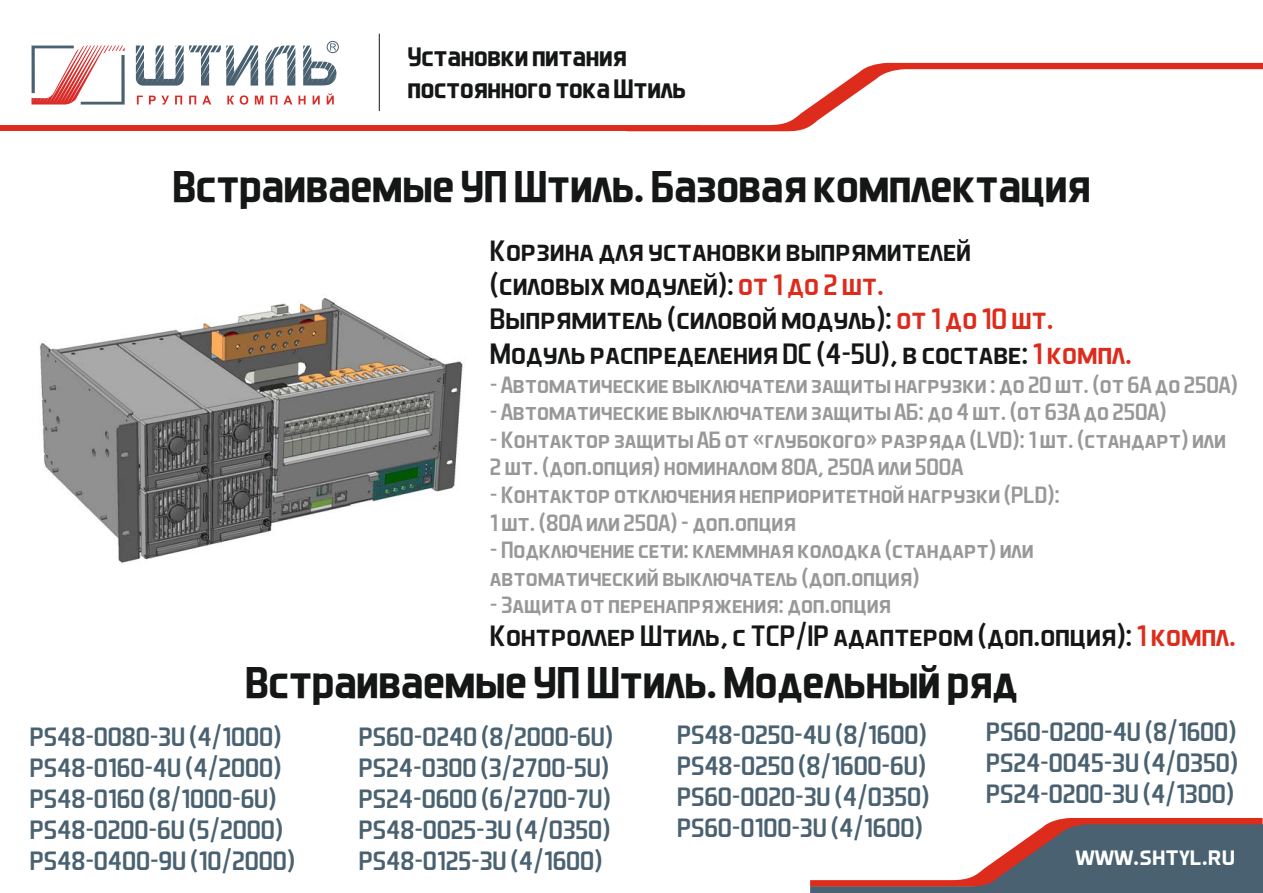
<style>
.page{position:relative;width:1263px;height:893px;background:#fff}
.page>*{position:absolute;margin:0;border:0;box-sizing:border-box;transform-origin:0 0}
.t1{font:700 45px "Aero Matics";color:#151616}
.t2{font:30px/34.3px "Aero Matics Display";color:#151616}
.t3{font:27px/31px "Aero Matics Display";color:#496170}
.t4{font:700 27px/31.2px "Aero Matics";color:#151616}
.t5{font:27px "Aero Matics Display";color:#fff}
.t6{font:24px/27.6px "Aero Matics Display";color:#989899}
.s1{color:#dd2b1c}
</style>
<div class="page">
<div style="left:0;top:124px;width:699px;height:7px;background:#dd2b1c"></div>
<div style="left:0;top:112px;width:703px;height:13px;background:#fff"></div>
<svg style="left:626px;top:63px;width:637px;height:69px"></svg>
<svg style="left:810px;top:818px;width:453px;height:75px"></svg>
<hr style="left:379px;top:34px;width:1px;height:77px;background:#151616">
<div style="left:327px;top:41px;width:12px;height:12px;border:1px solid #496170;border-radius:50%"></div>
<svg style="left:136px;top:43px;width:200px;height:43px"></svg>
<svg style="left:137px;top:93px;width:197px;height:12px"></svg>
<svg style="left:32px;top:45px;width:93px;height:60px"></svg>
<img style="left:40px;top:298px;width:423px;height:265px">
<p class="t4" style="left:407px;top:44px;width:280px">Установки питания постоянного тока Штиль</p>
<h1 class="t1" style="left:172px;top:171px;width:919px">Встраиваемые УП Штиль. Базовая комплектация</h1>
<p class="t2" style="left:490px;top:233px;width:643px">Корзина для установки выпрямителей<br>(силовых модулей): <span class="s1">от 1 до 2 шт.<br></span>Выпрямитель (силовой модуль): <span class="s1">от 1 до 10 шт.<br></span>Модуль распределения DC (4-5U), в составе:<span class="s1">1 компл.</span></p>
<p class="t6" style="left:490px;top:371px;width:749px">- Автоматические выключатели защиты нагрузки : до 20 шт. (от 6А до 250А)</p>
<p class="t6" style="left:490px;top:398px;width:678px">- Автоматические выключатели защиты АБ: до 4 шт. (от 63А до 250А)</p>
<p class="t6" style="left:490px;top:426px;width:737px">- Контактор защиты АБ от «глубокого» разряда (LVD): 1 шт. (стандарт) или<br>2 шт. (доп.опция) номиналом 80А, 250А или 500А</p>
<p class="t6" style="left:490px;top:481px;width:571px">- Контактор отключения неприоритетной нагрузки (PLD):<br>1 шт. (80А или 250А) – доп.опция</p>
<p class="t6" style="left:490px;top:536px;width:545px">- Подключение сети: клеммная колодка (стандарт) или автоматический выключатель (доп.опция)</p>
<p class="t6" style="left:490px;top:591px;width:402px">- Защита от перенапряжения: доп.опция</p>
<p class="t2" style="left:490px;top:619px;width:747px">Контроллер Штиль, с TCP/IP адаптером (доп.опция): <span class="s1">1 компл.</span></p>
<h1 class="t1" style="left:245px;top:667px;width:774px">Встраиваемые УП Штиль. Модельный ряд</h1>
<p class="t3" style="left:30px;top:721px;width:267px">PS48-0080-3U (4/1000)<br>PS48-0160-4U (4/2000)<br>PS48-0160 (8/1000-6U)<br>PS48-0200-6U (5/2000)<br>PS48-0400-9U (10/2000)</p>
<p class="t3" style="left:359px;top:721px;width:256px">PS60-0240 (8/2000-6U)<br>PS24-0300 (3/2700-5U)<br>PS24-0600 (6/2700-7U)<br>PS48-0025-3U (4/0350)<br>PS48-0125-3U (4/1600)</p>
<p class="t3" style="left:677px;top:719px;width:254px">PS48-0250-4U (8/1600)<br>PS48-0250 (8/1600-6U)<br>PS60-0020-3U (4/0350)<br>PS60-0100-3U (4/1600)</p>
<p class="t3" style="left:986px;top:716px;width:253px;text-align:justify">PS60-0200-4U (8/1600)<br>PS24-0045-3U (4/0350)<br>PS24-0200-3U (4/1300)</p>
<p class="t5" style="left:1075px;top:839px;width:161px">www.shtyl.ru</p>
</div>
